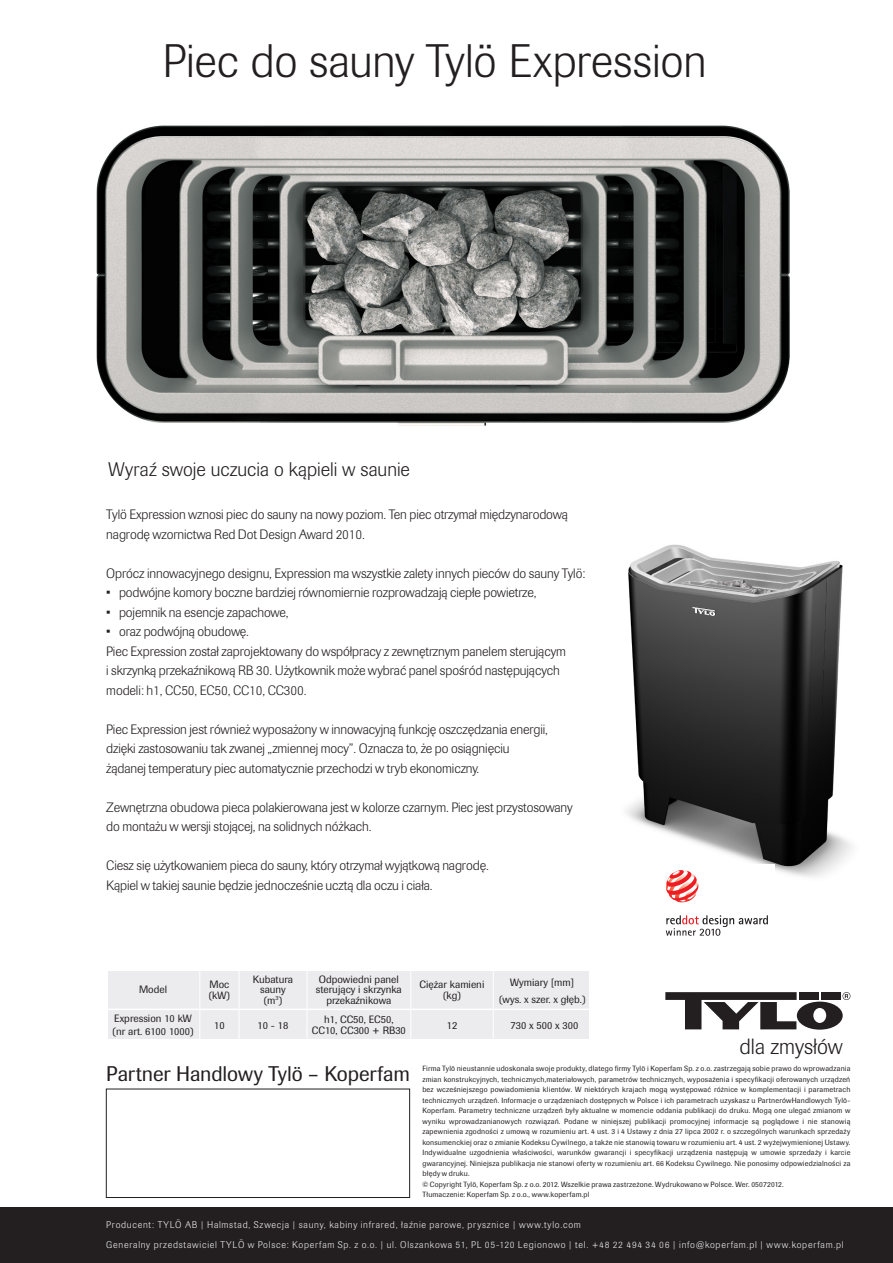
<style>
.page{position:relative;width:893px;height:1263px;background:#fff}
.page>*{position:absolute;margin:0;border:0;box-sizing:border-box;transform-origin:0 0}
.t1{font:300 46.5px "Imago Pro";letter-spacing:-.005em;color:#231f20}
.t2{font:300 21.9px "Imago Pro";color:#231f20}
.SE_Ingress{font:21px "Imago Pro";letter-spacing:-.005em;color:#231f20}
.t3{font:300 19.5px "Imago Pro";color:#231f20}
.SE_Brödtext_8_5_14{font:300 13.5px/19.5px "Imago Pro";letter-spacing:-.01em;color:#231f20}
.t4{font:10.5px/10.5px "Imago Pro";color:#231f20;text-align:center}
.t5{font:300 9.6px "Imago Pro";letter-spacing:.075em;color:#ececee}
.SE_Brödtext_8_5_14-2{font:7.5px/10.5px "Imago Pro";letter-spacing:.02em;color:#231f20;text-align:justify}
</style>
<div class="page">
<img style="left:626px;top:544px;width:226px;height:333px">
<div style="left:660px;top:864px;width:114px;height:78px;background:#fff"></div>
<svg style="left:666px;top:915px;width:102px;height:21px"></svg>
<svg style="left:666px;top:870px;width:32px;height:32px"></svg>
<img style="left:96px;top:125px;width:694px;height:301px">
<svg style="left:665px;top:992px;width:185px;height:38px"></svg>
<div style="left:108px;top:972px;width:481px;height:67px;background:#ececee"></div>
<hr style="left:199px;top:969px;width:1px;height:39px;background:#fff">
<hr style="left:239px;top:969px;width:1px;height:39px;background:#fff">
<hr style="left:307px;top:969px;width:1px;height:39px;background:#fff">
<hr style="left:410px;top:969px;width:1px;height:39px;background:#fff">
<hr style="left:493px;top:969px;width:1px;height:39px;background:#fff">
<hr style="left:106px;top:1008px;width:94px;height:2px;background:#fff">
<svg style="left:199px;top:1010px;width:1px;height:29px"></svg>
<hr style="left:200px;top:1008px;width:39px;height:2px;background:#fff">
<hr style="left:239px;top:1008px;width:68px;height:2px;background:#fff">
<hr style="left:307px;top:1008px;width:104px;height:2px;background:#fff">
<svg style="left:410px;top:1010px;width:1px;height:29px"></svg>
<hr style="left:411px;top:1008px;width:82px;height:2px;background:#fff">
<svg style="left:493px;top:1008px;width:96px;height:31px"></svg>
<div style="left:0;top:1207px;width:893px;height:56px;background:#231f20"></div>
<div style="left:106px;top:1089px;width:304px;height:109px;border:1px solid #231f20"></div>
<p class="t1" style="left:163px;top:31px;width:546px">Piec do sauny Tylö Expression</p>
<p class="t3" style="left:108px;top:457px;width:303px">Wyraź swoje uczucia o kąpieli w saunie</p>
<p class="SE_Brödtext_8_5_14" style="left:106px;top:505px;width:463px">Tylö Expression wznosi piec do sauny na nowy poziom. Ten piec otrzymał międzynarodową nagrodę wzornictwa Red Dot Design Award 2010.</p>
<p class="SE_Brödtext_8_5_14" style="left:106px;top:563px;width:481px">Oprócz innowacyjnego designu, Expression ma wszystkie zalety innych pieców do sauny Tylö:</p>
<p class="SE_Brödtext_8_5_14" style="left:106px;top:583px;width:432px">• podwójne komory boczne bardziej równomiernie rozprowadzają ciepłe powietrze,</p>
<p class="SE_Brödtext_8_5_14" style="left:106px;top:602px;width:184px">• pojemnik na esencje zapachowe,</p>
<p class="SE_Brödtext_8_5_14" style="left:106px;top:622px;width:144px">• oraz podwójną obudowę.</p>
<p class="SE_Brödtext_8_5_14" style="left:106px;top:641px;width:461px">Piec Expression został zaprojektowany do współpracy z zewnętrznym panelem sterującym</p>
<p class="SE_Brödtext_8_5_14" style="left:106px;top:661px;width:455px">i skrzynką przekaźnikową RB 30. Użytkownik może wybrać panel spośród następujących</p>
<p class="SE_Brödtext_8_5_14" style="left:106px;top:680px;width:202px">modeli: h1, CC50, EC50, CC10, CC300.</p>
<p class="SE_Brödtext_8_5_14" style="left:106px;top:719px;width:443px">Piec Expression jest również wyposażony w innowacyjną funkcję oszczędzania energii,</p>
<p class="SE_Brödtext_8_5_14" style="left:106px;top:739px;width:405px">dzięki zastosowaniu tak zwanej „zmiennej mocy”. Oznacza to, że po osiągnięciu</p>
<p class="SE_Brödtext_8_5_14" style="left:106px;top:758px;width:375px">żądanej temperatury piec automatycznie przechodzi w tryb ekonomiczny.</p>
<p class="SE_Brödtext_8_5_14" style="left:106px;top:797px;width:468px">Zewnętrzna obudowa pieca polakierowana jest w kolorze czarnym. Piec jest przystosowany</p>
<p class="SE_Brödtext_8_5_14" style="left:106px;top:817px;width:267px">do montażu w wersji stojącej, na solidnych nóżkach.</p>
<p class="SE_Brödtext_8_5_14" style="left:106px;top:856px;width:384px">Ciesz się użytkowaniem pieca do sauny, który otrzymał wyjątkową nagrodę.</p>
<p class="SE_Brödtext_8_5_14" style="left:106px;top:875px;width:328px">Kąpiel w takiej saunie będzie jednocześnie ucztą dla oczu i ciała.</p>
<p class="t4" style="left:139px;top:984px;width:30px">Model</p>
<p class="t4" style="left:209px;top:979px;width:21px">Moc</p>
<p class="t4" style="left:209px;top:990px;width:23px">(kW)</p>
<p class="t4" style="left:253px;top:974px;width:42px">Kubatura sauny</p>
<p class="t4" style="left:264px;top:995px;width:20px">(m<sup>3</sup>)</p>
<p class="t4" style="left:316px;top:974px;width:87px">Odpowiedni panel sterujący i skrzynka przekaźnikowa</p>
<p class="t4" style="left:420px;top:979px;width:66px">Ciężar kamieni</p>
<p class="t4" style="left:443px;top:990px;width:19px">(kg)</p>
<p class="t4" style="left:510px;top:977px;width:66px">Wymiary [mm]</p>
<p class="t4" style="left:499px;top:994px;width:88px">(wys. x szer. x głęb.)</p>
<p class="t4" style="left:113px;top:1011px;width:82px;line-height:13.5px;text-align:left">Expression 10 kW (nr art. 6100 1000)</p>
<p class="t4" style="left:214px;top:1019px;width:12px">10</p>
<p class="t4" style="left:258px;top:1019px;width:32px">10 - 18</p>
<p class="t4" style="left:312px;top:1014px;width:96px">h1, CC50, EC50,<br>CC10, CC300 + RB30</p>
<p class="t4" style="left:447px;top:1019px;width:12px">12</p>
<p class="t4" style="left:510px;top:1019px;width:69px">730 x 500 x 300</p>
<p class="SE_Ingress" style="left:106px;top:1060px;width:305px">Partner Handlowy Tylö – Koperfam</p>
<p class="t2" style="left:740px;top:1032px;width:105px">dla zmysłów</p>
<p class="SE_Brödtext_8_5_14-2" style="left:422px;top:1063px;width:430px">Firma Tylö nieustannie udoskonala swoje produkty, dlatego firmy Tylö i Koperfam Sp. z o.o. zastrzegają sobie prawo do wprowadzania zmian konstrukcyjnych, technicznych,materiałowych, parametrów technicznych, wyposażenia i specyfikacji oferowanych urządzeń bez wcześniejszego powiadomienia klientów. W niektórych krajach mogą występować różnice w komplementacji i parametrach technicznych urządzeń. Informacje o urządzeniach dostępnych w Polsce i ich parametrach uzyskasz u PartnerówHandlowych Tylö-Koperfam. Parametry techniczne urządzeń były aktualne w momencie oddania publikacji do druku. Mogą one ulegać zmianom w wyniku wprowadzanianowych rozwiązań. Podane w niniejszej publikacji promocyjnej informacje są poglądowe i nie stanowią zapewnienia zgodności z umową w rozumieniu art. 4 ust. 3 i 4 Ustawy z dnia 27 lipca 2002 r. o szczególnych warunkach sprzedaży konsumenckiej oraz o zmianie Kodeksu Cywilnego, a także nie stanowią towaru w rozumieniu art. 4 ust. 2 wyżejwymienionej Ustawy.<br>Indywidualne uzgodnienia właściwości, warunków gwarancji i specyfikacji urządzenia następują w umowie sprzedaży i karcie gwarancyjnej. Niniejsza publikacja nie stanowi oferty w rozumieniu art. 66 Kodeksu Cywilnego. Nie ponosimy odpowiedzialności za błędy w druku.</p>
<p class="SE_Brödtext_8_5_14-2" style="left:422px;top:1179px;width:363px">© Copyright Tylö, Koperfam Sp. z o.o. 2012. Wszelkie prawa zastrzeżone. Wydrukowano w Polsce. Wer. 05072012.</p>
<p class="SE_Brödtext_8_5_14-2" style="left:422px;top:1189px;width:169px">Tłumaczenie: Koperfam Sp. z o.o., www.koperfam.pl</p>
<p class="t5" style="left:106px;top:1218px;width:476px">Producent: TYLÖ AB | Halmstad, Szwecja | sauny, kabiny infrared, łaźnie parowe, prysznice | www.tylo.com</p>
<p class="t5" style="left:106px;top:1238px;width:739px">Generalny przedstawiciel TYLÖ w Polsce: Koperfam Sp. z o.o. | ul. Olszankowa 51, PL 05-120 Legionowo | tel. +48 22 494 34 06 | info@koperfam.pl | www.koperfam.pl</p>
</div>
